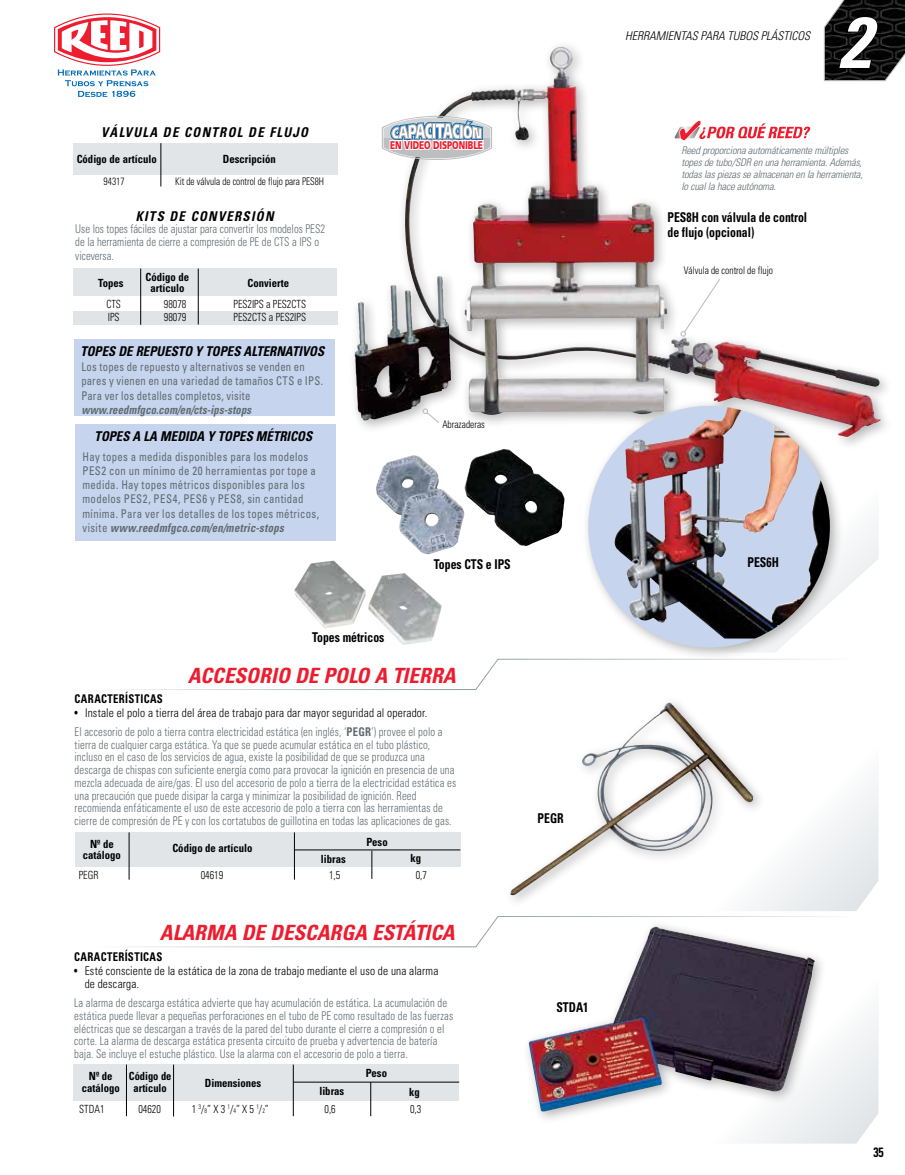
<style>
.page{position:relative;width:905px;height:1175px;background:#fff}
.page>*{position:absolute;margin:0;border:0;box-sizing:border-box;transform-origin:0 0}
.t1{font:italic 700 condensed 72px "Univers";color:#fff}
.t2{font:italic 700 condensed 21px "Univers";letter-spacing:.005em;color:#ed1c2e}
.t3{font:700 condensed 13.5px/15px "Univers";color:#000;scale:.87 1}
.t4{font:italic 700 condensed 13.5px "Univers";color:#000;scale:.95 1}
.t5{font:italic 700 condensed 13.5px "Univers";letter-spacing:.1em;color:#000;scale:.95 1}
.t6{font:300 condensed 12px/12.8px "Univers";letter-spacing:.015em;color:#606a70;scale:.89 1}
.t7{font:condensed 12px/14.2px "Univers";letter-spacing:.025em;color:#606a70;scale:.9 1}
.t8{font:condensed 12px/14.2px "Univers";letter-spacing:.025em;color:#606a70;scale:.89 1}
.t9{font:300 condensed 12px/14px "Univers";letter-spacing:.015em;color:#000;scale:.95 1}
.t10{font:italic 700 condensed 12px "Univers";letter-spacing:.015em;color:#606a70;scale:.89 1}
.t11{font:700 condensed 12px "Univers";letter-spacing:.035em;color:#000;scale:.89 1}
.t12{font:italic 300 condensed 12px "Univers";color:#000}
.t13{font:700 condensed 11.25px/11.2px "Univers";color:#000;text-align:center;scale:.95 1}
.t14{font:300 condensed 11.25px "Univers";color:#000;scale:.9 1}
.t15{font:700 condensed 11.25px/11.2px "Univers";color:#000;text-align:center;scale:.93 1}
.t16{font:900 11.1px "Frutiger";letter-spacing:-.01em;color:#ed1c2e;scale:.75 1}
.t17{font:italic 300 condensed 10.5px/12px "Univers";letter-spacing:-.015em;color:#606a70}
.t18{font:300 condensed 10.5px "Univers";color:#000;scale:.9 1}
.t19{font:300 condensed 10.5px "Univers";color:#000;scale:.88 1}
.s1{font-weight:700;font-style:italic}
.s2{font-weight:400;color:#000}
.s3{color:#000}
.s4{font-weight:700}
.s5{font-weight:400}
.s6{font-size:6.6px}
</style>
<div class="page">
<svg style="left:843px;top:523px;width:36px;height:35px"></svg>
<div style="left:397px;top:40px;width:496px;height:410px;background:#000;opacity:.3"></div>
<img style="left:405px;top:47px;width:447px;height:387px">
<div style="left:347px;top:269px;width:118px;height:164px;background:#000;opacity:.3"></div>
<img style="left:354px;top:276px;width:84px;height:82px">
<svg style="left:382px;top:102px;width:110px;height:63px"></svg>
<div style="left:76px;top:424px;width:260px;height:116px;background:#c7d4ed"></div>
<svg style="left:749px;top:1014px;width:130px;height:129px"></svg>
<svg style="left:748px;top:558px;width:131px;height:353px"></svg>
<div style="left:73px;top:311px;width:264px;height:14px;background:#e0e4e7"></div>
<div style="left:73px;top:268px;width:264px;height:27px;background:#e1e5e8"></div>
<hr style="left:140px;top:268px;width:1px;height:57px;background:#000">
<hr style="left:198px;top:268px;width:1px;height:56px;background:#000">
<svg style="left:674px;top:120px;width:136px;height:21px"></svg>
<div style="left:74px;top:143px;width:264px;height:31px;background:#e1e5e8"></div>
<hr style="left:160px;top:143px;width:1px;height:43px;background:#000">
<div style="left:580px;top:398px;width:263px;height:263px;background:#000;opacity:.3"></div>
<img style="left:588px;top:406px;width:241px;height:241px;border-radius:50%">
<img style="left:625px;top:407px;width:102px;height:106px">
<div style="left:75px;top:832px;width:385px;height:34px;background:#e1e5e8"></div>
<hr style="left:295px;top:849px;width:165px;height:1px;background:#000">
<hr style="left:129px;top:832px;width:1px;height:47px;background:#000">
<hr style="left:294px;top:832px;width:1px;height:47px;background:#000">
<svg style="left:371px;top:850px;width:1px;height:28px"></svg>
<div style="left:74px;top:1064px;width:385px;height:36px;background:#e1e5e8"></div>
<hr style="left:293px;top:1081px;width:166px;height:1px;background:#000">
<hr style="left:126px;top:1064px;width:1px;height:52px;background:#000">
<hr style="left:173px;top:1064px;width:1px;height:52px;background:#000">
<hr style="left:293px;top:1064px;width:1px;height:52px;background:#000">
<hr style="left:370px;top:1082px;width:1px;height:34px;background:#000">
<div style="left:503px;top:695px;width:263px;height:213px;background:#fff"></div>
<img style="left:510px;top:702px;width:243px;height:194px">
<div style="left:522px;top:919px;width:305px;height:205px;background:#000;opacity:.3"></div>
<img style="left:529px;top:947px;width:285px;height:165px">
<svg style="left:823px;top:0;width:81px;height:81px;background:#272728"></svg>
<svg style="left:117px;top:658px;width:747px;height:32px"></svg>
<svg style="left:133px;top:916px;width:697px;height:31px"></svg>
<div style="left:74px;top:339px;width:261px;height:77px;background:#c7d4ed"></div>
<img style="left:294px;top:560px;width:148px;height:85px">
<img style="left:376px;top:449px;width:189px;height:105px">
<svg style="left:680px;top:277px;width:41px;height:60px"></svg>
<svg style="left:422px;top:408px;width:18px;height:16px"></svg>
<svg style="left:54px;top:14px;width:106px;height:83px"></svg>
<p class="t5" style="left:101px;top:124px;width:219px">VÁL VULA DE CONTROL DE FLUJO</p>
<p class="t13" style="left:77px;top:153px;width:86px">Código de artículo</p>
<p class="t13" style="left:223px;top:153px;width:57px">Descripción</p>
<p class="t18" style="left:104px;top:175px;width:25px">94317</p>
<p class="t19" style="left:175px;top:175px;width:171px">Kit de válvula de control de flujo para PES8H</p>
<p class="t5" style="left:136px;top:208px;width:144px">KITS DE CON VERSIÓN</p>
<p class="t6" style="left:75px;top:222px;width:282px;line-height:13.5px">Use los topes fáciles de ajustar para convertir los modelos PES2 de la herramienta de cierre a compresión de PE de CTS a IPS o viceversa.</p>
<p class="t13" style="left:98px;top:277px;width:28px">Topes</p>
<p class="t13" style="left:146px;top:271px;width:47px">Código de artículo</p>
<p class="t13" style="left:247px;top:277px;width:45px">Convierte</p>
<p class="t14" style="left:106px;top:297px;width:18px">CTS</p>
<p class="t14" style="left:164px;top:297px;width:26px">98078</p>
<p class="t14" style="left:233px;top:297px;width:82px">PES2IPS a PES2CTS</p>
<p class="t14" style="left:108px;top:310px;width:15px">IPS</p>
<p class="t14" style="left:164px;top:310px;width:26px">98079</p>
<p class="t14" style="left:233px;top:310px;width:82px">PES2CTS a PES2IPS</p>
<p class="t4" style="left:80px;top:342px;width:258px">TOPES DE REPUESTO Y TOPES ALTERNATIVOS</p>
<p class="t8" style="left:81px;top:359px;width:273px">Los topes de repuesto y alternativos se venden en pares y vienen en una variedad de tamaños CTS e IPS.<br>Para ver los detalles completos, visite</p>
<p class="t10" style="left:81px;top:402px;width:193px">WWW.REEDMFGCO.COM/EN/CTS-IPS-STOPS</p>
<p class="t4" style="left:95px;top:427px;width:231px">TOPES A LA MEDIDA Y TOPES MÉTRICOS</p>
<p class="t7" style="left:82px;top:449px;width:264px">Hay topes a medida disponibles para los modelos PES2 con un mínimo de 20 herramientas por tope a medida. Hay topes métricos disponibles para los modelos PES2, PES4, PES6 y PES8, sin cantidad mínima. Para ver los detalles de los topes métricos, visite <span class="s1">WWW.REEDMFGCO.COM/EN/METRIC-STOPS</span></p>
<p class="t16" style="left:390px;top:138px;width:125px">EN VIDEO DISPONIBLE</p>
<p class="t18" style="left:442px;top:418px;width:49px">Abrazaderas</p>
<p class="t3" style="left:434px;top:557px;width:90px">Topes CTS e IPS</p>
<p class="t3" style="left:312px;top:629px;width:84px">Topes métricos</p>
<h2 class="t2" style="left:188px;top:662px;width:269px">ACCESORIO DE POLO A TIERRA</h2>
<p class="t11" style="left:75px;top:691px;width:101px">CARACTERÍSTICAS</p>
<p class="t6" style="left:75px;top:703px;width:415px;line-height:18.8px"><span class="s2">•</span> <span class="s3">Instale el polo a tierra del área de trabajo para dar mayor seguridad al operador.<br></span>El accesorio de polo a tierra contra electricidad estática (en inglés, ‘<span class="s4">PEGR</span>’) provee el polo a</p>
<p class="t6" style="left:75px;top:738px;width:430px">tierra de cualquier carga estática. Ya que se puede acumular estática en el tubo plástico, incluso en el caso de los servicios de agua, existe la posibilidad de que se produzca una descarga de chispas con suficiente energía como para provocar la ignición en presencia de una mezcla adecuada de aire/gas. El uso del accesorio de polo a tierra de la electricidad estática es una precaución que puede disipar la carga y minimizar la posibilidad de ignición. Reed recomienda enfáticamente el uso de este accesorio de polo a tierra con las herramientas de cierre de compresión de PE y con los cortatubos de guillotina en todas las aplicaciones de gas.</p>
<p class="t13" style="left:366px;top:836px;width:24px">Peso</p>
<p class="t14" style="left:79px;top:868px;width:23px">PEGR</p>
<p class="t14" style="left:201px;top:868px;width:26px">04619</p>
<p class="t14" style="left:329px;top:868px;width:14px">1,5</p>
<p class="t14" style="left:416px;top:868px;width:14px">0,7</p>
<p class="t13" style="left:83px;top:838px;width:42px">Nº de catálogo</p>
<p class="t13" style="left:172px;top:842px;width:86px">Código de artículo</p>
<p class="t13" style="left:321px;top:853px;width:28px">libras</p>
<p class="t13" style="left:410px;top:852px;width:13px">kg</p>
<h2 class="t2" style="left:160px;top:919px;width:296px">ALARMA DE DESCARGA ESTÁTICA</h2>
<p class="t11" style="left:74px;top:949px;width:101px">CARACTERÍSTICAS</p>
<p class="t9" style="left:85px;top:963px;width:374px;text-indent:-10px"><span class="s5">•</span> Esté consciente de la estática de la zona de trabajo mediante el uso de una alarma de descarga.</p>
<p class="t6" style="left:74px;top:996px;width:427px">La alarma de descarga estática advierte que hay acumulación de estática. La acumulación de estática puede llevar a pequeñas perforaciones en el tubo de PE como resultado de las fuerzas eléctricas que se descargan a través de la pared del tubo durante el cierre a compresión o el corte. La alarma de descarga estática presenta circuito de prueba y advertencia de batería baja. Se incluye el estuche plástico. Use la alarma con el accesorio de polo a tierra.</p>
<p class="t13" style="left:365px;top:1067px;width:24px">Peso</p>
<p class="t14" style="left:79px;top:1102px;width:30px">STDA1</p>
<p class="t14" style="left:138px;top:1102px;width:26px">04620</p>
<p class="t14" style="left:192px;top:1102px;width:87px">1 <sup>3</sup>/<span class="s6">8</span>” X 3 <sup>1</sup>/<span class="s6">4</span>” X 5 <sup>1</sup>/<span class="s6">2</span>”</p>
<p class="t14" style="left:324px;top:1102px;width:14px">0,6</p>
<p class="t14" style="left:410px;top:1102px;width:14px">0,3</p>
<p class="t13" style="left:82px;top:1070px;width:42px">Nº de catálogo</p>
<p class="t15" style="left:129px;top:1070px;width:47px">Código de artículo</p>
<p class="t13" style="left:205px;top:1076px;width:61px">Dimensiones</p>
<p class="t13" style="left:319px;top:1085px;width:28px">libras</p>
<p class="t13" style="left:409px;top:1085px;width:13px">kg</p>
<p class="t3" style="left:537px;top:810px;width:32px">PEG R</p>
<p class="t3" style="left:556px;top:1000px;width:38px">STDA1</p>
<p class="t12" style="left:625px;top:28px;width:186px">HERRAMIENTAS PARA TUBOS PLÁSTICOS</p>
<h1 class="t1" style="left:838px;top:-2px;width:33px">2</h1>
<p class="t17" style="left:681px;top:144px;width:183px">Reed proporciona automáticamente múltiples topes de tubo/SDR en una herramienta. Además, todas las piezas se almacenan en la herramienta, lo cual la hace autónoma.</p>
<p class="t3" style="left:667px;top:210px;width:162px">PES8H con válvula de control de flujo (opcional)</p>
<p class="t18" style="left:683px;top:264px;width:101px">Válvula de control de flujo</p>
<p class="t3" style="left:747px;top:554px;width:38px">PES6H</p>
<p class="t3" style="left:873px;top:1144px;width:13px">35</p>
</div>
